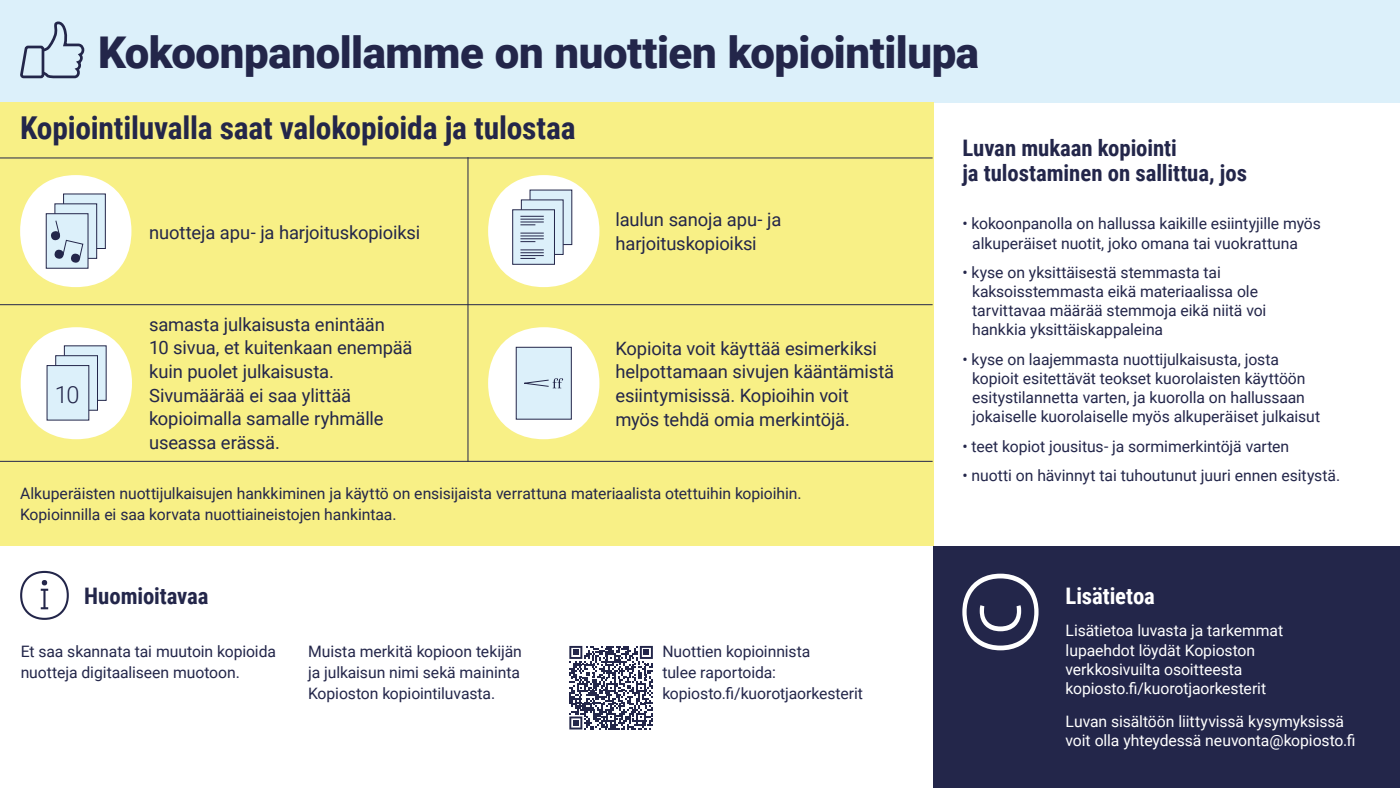
<style>
.page{position:relative;width:1400px;height:788px;background:#fff}
.page>*{position:absolute;margin:0;border:0;box-sizing:border-box;transform-origin:0 0}
.t1{font:900 43.75px "Roboto";letter-spacing:-.01em;color:#23264a}
.t2{font:700 31.5px "Roboto Condensed";letter-spacing:-.005em;color:#23264a}
.t3{font:300 23.54px "Roboto";color:#23264a}
.t4{font:700 22.75px/24.5px "Roboto Condensed";letter-spacing:-.005em;color:#23264a}
.t5{font:700 22.75px "Roboto Condensed";letter-spacing:-.005em;color:#fff}
.t6{font:18.38px/23.6px "Roboto";letter-spacing:-.01em;color:#23264a}
.t7{font:15.75px/19.2px "Roboto";letter-spacing:-.005em;color:#23264a}
.t8{font:15.75px/19.2px "Roboto";letter-spacing:-.005em;color:#fff}
</style>
<div class="page">
<div style="left:0;top:0;width:1400px;height:102px;background:#dcf0fa"></div>
<div style="left:0;top:102px;width:933px;height:444px;background:#f8f086"></div>
<div style="left:933px;top:546px;width:467px;height:242px;background:#23264a"></div>
<svg style="left:962px;top:573px;width:77px;height:77px"></svg>
<svg style="left:20px;top:21px;width:65px;height:58px"></svg>
<hr style="left:0;top:158px;width:933px;height:1px;background:#23264a">
<hr style="left:0;top:304px;width:933px;height:1px;background:#23264a">
<hr style="left:0;top:461px;width:933px;height:1px;background:#23264a">
<hr style="left:468px;top:157px;width:1px;height:304px;background:#23264a">
<svg style="left:20px;top:570px;width:49px;height:50px"></svg>
<svg style="left:21px;top:327px;width:111px;height:112px"></svg>
<div style="left:64px;top:345px;width:43px;height:56px;background:#dcf0fa"></div>
<div style="left:55px;top:355px;width:43px;height:55px;background:#dcf0fa;border:1px solid #23264a"></div>
<div style="left:47px;top:365px;width:42px;height:55px;background:#dcf0fa"></div>
<svg style="left:488px;top:175px;width:111px;height:112px"></svg>
<svg style="left:20px;top:175px;width:111px;height:112px"></svg>
<svg style="left:488px;top:327px;width:111px;height:112px"></svg>
<svg style="left:569px;top:646px;width:84px;height:83px"></svg>
<h1 class="t1" style="left:98px;top:22px;width:882px">Kokoonpanollamme on nuottien kopiointilupa</h1>
<h2 class="t2" style="left:20px;top:106px;width:557px">Kopiointiluvalla saat valokopioida ja tulostaa</h2>
<h3 class="t3" style="left:55px;top:378px;width:26px">10</h3>
<p class="t6" style="left:149px;top:220px;width:273px">nuotteja apu- ja harjoituskopioiksi</p>
<p class="t6" style="left:149px;top:312px;width:265px">samasta julkaisusta enintään<br>10 sivua, et kuitenkaan enempää kuin puolet julkaisusta.<br>Sivumäärää ei saa ylittää kopioimalla samalle ryhmälle useassa erässä.</p>
<p class="t6" style="left:615px;top:207px;width:167px">laulun sanoja apu- ja harjoituskopioiksi</p>
<p class="t6" style="left:615px;top:335px;width:280px">Kopioita voit käyttää esimerkiksi helpottamaan sivujen kääntämistä esiintymisissä. Kopioihin voit myös tehdä omia merkintöjä.</p>
<p class="t7" style="left:20px;top:482px;width:783px;line-height:21px">Alkuperäisten nuottijulkaisujen hankkiminen ja käyttö on ensisijaista verrattuna materiaalista otettuihin kopioihin.<br>Kopioinnilla ei saa korvata nuottiaineistojen hankintaa.</p>
<h3 class="t4" style="left:84px;top:582px;width:126px">Huomioitavaa</h3>
<p class="t7" style="left:21px;top:640px;width:257px;line-height:21px">Et saa skannata tai muutoin kopioida nuotteja digitaaliseen muotoon.</p>
<p class="t7" style="left:308px;top:640px;width:215px;line-height:21px;text-align:justify">Muista merkitä kopioon tekijän ja julkaisun nimi sekä maininta Kopioston kopiointiluvasta.</p>
<p class="t7" style="left:662px;top:640px;width:202px;line-height:21px">Nuottien kopioinnista<br>tulee raportoida: kopiosto.fi/kuorotjaorkesterit</p>
<h3 class="t4" style="left:962px;top:135px;width:286px">Luvan mukaan kopiointi<br>ja tulostaminen on sallittua, jos</h3>
<p class="t7" style="left:972px;top:213px;width:350px;text-indent:-10px">• kokoonpanolla on hallussa kaikille esiintyjille myös alkuperäiset nuotit, joko omana tai vuokrattuna</p>
<p class="t7" style="left:972px;top:262px;width:296px;text-indent:-10px">• kyse on yksittäisestä stemmasta tai kaksoisstemmasta eikä materiaalissa ole tarvittavaa määrää stemmoja eikä niitä voi hankkia yksittäiskappaleina</p>
<p class="t7" style="left:972px;top:349px;width:349px;text-indent:-10px">• kyse on laajemmasta nuottijulkaisusta, josta kopioit esitettävät teokset kuorolaisten käyttöön esitystilannetta varten, ja kuorolla on hallussaan jokaiselle kuorolaiselle myös alkuperäiset julkaisut</p>
<p class="t7" style="left:962px;top:436px;width:328px">• teet kopiot jousitus- ja sormimerkintöjä varten</p>
<p class="t7" style="left:962px;top:465px;width:379px">• nuotti on hävinnyt tai tuhoutunut juuri ennen esitystä.</p>
<h3 class="t5" style="left:1066px;top:580px;width:91px">Lisätietoa</h3>
<p class="t8" style="left:1066px;top:620px;width:219px">Lisätietoa luvasta ja tarkemmat lupaehdot löydät Kopioston verkkosivuilta osoitteesta kopiosto.fi/kuorotjaorkesterit</p>
<p class="t8" style="left:1066px;top:710px;width:291px">Luvan sisältöön liittyvissä kysymyksissä voit olla yhteydessä neuvonta@kopiosto.fi</p>
</div>
